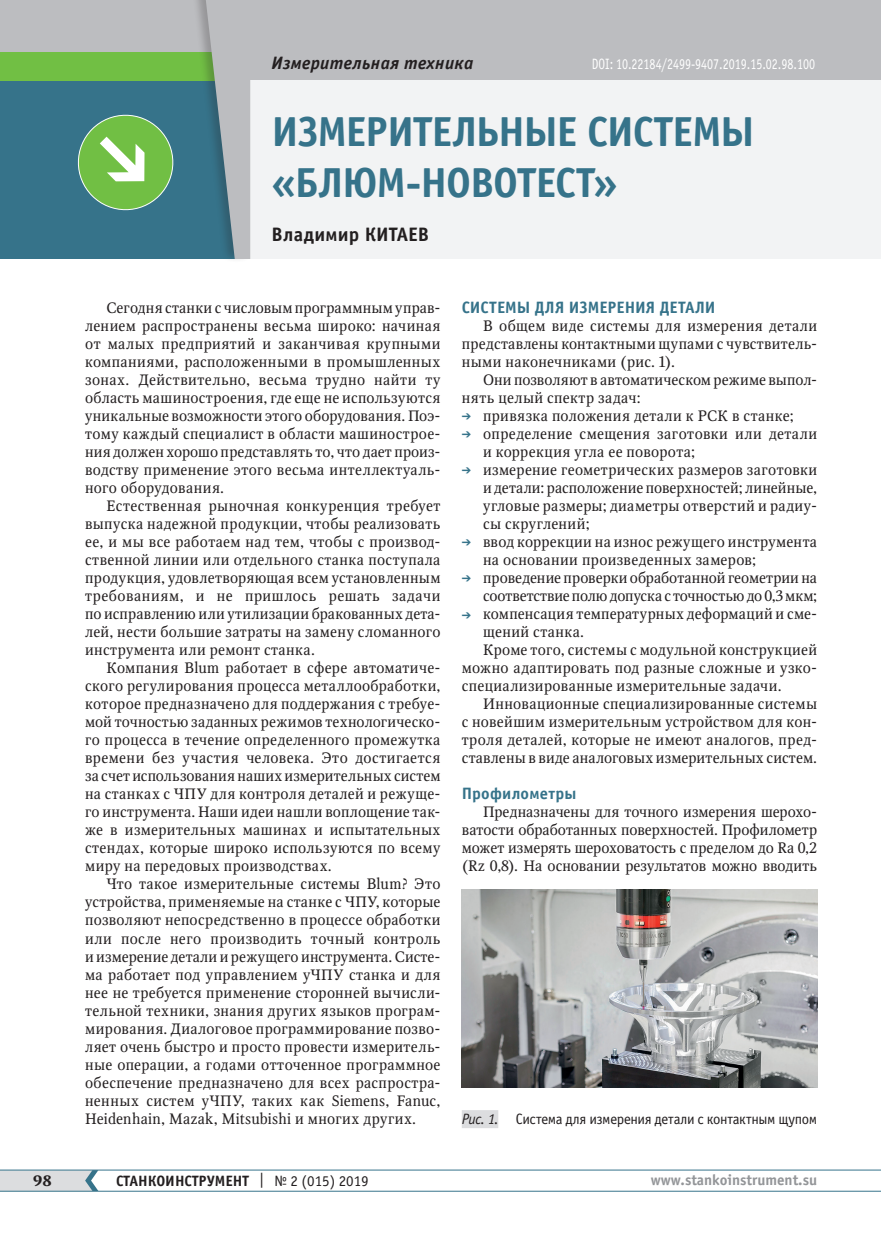
<style>
.page{position:relative;width:881px;height:1234px;background:#fff}
.page>*{position:absolute;margin:0;border:0;box-sizing:border-box;transform-origin:0 0}
.t1{font:700 42px/51px "Officina Sans C";letter-spacing:-.03em;color:#36738a}
.t2{font:700 19.5px "Officina Sans C";letter-spacing:.01em;color:#231f20}
.t3{font:italic 700 18px "Officina Sans C";letter-spacing:.015em;color:#231f20}
.t4{font:700 16.5px "Officina Sans C";letter-spacing:.01em;color:#36738a}
.t5{font:15px/18px "Octava";letter-spacing:.02em;color:#231f20;text-align:justify}
.t6{font:15px/18px "Octava";color:#231f20;text-align:right}
.t7{font:15px "Officina Sans C";letter-spacing:-.025em;color:#231f20}
.t8{font:15px "Officina Sans C";color:#fff;scale:.8 1}
.t9{font:700 15px "Officina Sans C";color:#231f20}
.t10{font:700 15px "Officina Sans C";color:#939598}
.t11{font:700 15px "Octava";color:#231f20}
.s1{color:#36738a}
.s2{font-style:italic}
.s3{font-weight:400}
</style>
<div class="page">
<hr style="left:0;top:1190px;width:880px;height:1px;background:#36738a">
<hr style="left:0;top:1169px;width:880px;height:1px;background:#36738a">
<svg style="left:0;top:1169px;width:98px;height:21px;background:#ccd4d8"></svg>
<div style="left:0;top:0;width:880px;height:81px;background:#bcbdc0"></div>
<div style="left:214px;top:81px;width:666px;height:178px;background:#f2f3f4"></div>
<div style="left:0;top:74px;width:236px;height:185px;background:#36738a"></div>
<svg style="left:77px;top:114px;width:97px;height:97px"></svg>
<div style="left:0;top:52px;width:222px;height:29px;background:#71bf44"></div>
<div style="left:190px;top:0;width:61px;height:263px;background:#231f20;opacity:.25"></div>
<svg style="left:206px;top:0;width:44px;height:259px"></svg>
<img style="left:461px;top:889px;width:355px;height:198px">
<div style="left:461px;top:1109px;width:37px;height:18px;background:#dcdddf"></div>
<p class="t3" style="left:271px;top:53px;width:203px">Измерительная техника</p>
<p class="t8" style="left:591px;top:56px;width:280px">DOI: 10.22184/2499-9407.2019.15.02.98.100</p>
<h1 class="t1" style="left:271px;top:107px;width:484px">ИЗМЕРИТЕЛЬНЫЕ СИСТЕМЫ «БЛЮМ-НОВОТЕСТ»</h1>
<h2 class="t2" style="left:271px;top:223px;width:159px">Владимир КИТАЕВ</h2>
<p class="t5" style="left:85px;top:299px;width:357px;text-indent:21px">Сегодня станки с числовым программным управ&shy;лением распространены весьма широко: начиная от малых предприятий и заканчивая крупными компаниями, расположенными в промышленных зонах. Действительно, весьма трудно найти ту область машиностроения, где еще не используются уникальные возможности этого оборудования. Поэ&shy;тому каждый специалист в области машинострое&shy;ния должен хорошо представлять то, что дает произ&shy;водству применение этого весьма интеллектуаль&shy;ного оборудования.</p>
<p class="t5" style="left:85px;top:497px;width:357px;text-indent:21px">Естественная рыночная конкуренция требует выпуска надежной продукции, чтобы реализовать ее, и мы все работаем над тем, чтобы с производ&shy;ственной линии или отдельного станка поступала продукция, удовлетворяющая всем установленным требованиям, и не пришлось решать задачи по исправлению или утилизации бракованных дета&shy;лей, нести большие затраты на замену сломанного инструмента или ремонт станка.</p>
<p class="t5" style="left:85px;top:659px;width:357px;text-indent:21px">Компания Blum работает в сфере автоматиче&shy;ского регулирования процесса металлообработки, которое предназначено для поддержания с требуе&shy;мой точностью заданных режимов технологическо&shy;го процесса в течение определенного промежутка времени без участия человека. Это достигается за счет использования наших измерительных систем на станках с ЧПУ для контроля деталей и режуще&shy;го инструмента. Наши идеи нашли воплощение так&shy;же в измерительных машинах и испытательных стендах, которые широко используются по всему миру на передовых производствах.</p>
<p class="t5" style="left:85px;top:875px;width:357px;text-indent:21px">Что такое измерительные системы Blum? Это устройства, применяемые на станке с ЧПУ, которые позволяют непосредственно в процессе обработки или после него производить точный контроль и измерение детали и режущего инструмента. Систе&shy;ма работает под управлением уЧПУ станка и для нее не требуется применение сторонней вычисли&shy;тельной техники, знания других языков програм&shy;мирования. Диалоговое программирование позво&shy;ляет очень быстро и просто провести измеритель&shy;ные операции, а годами отточенное программное обеспечение предназначено для всех распростра&shy;ненных систем уЧПУ, таких как Siemens, Fanuc, Heidenhain, Mazak, Mitsubishi и многих других.</p>
<p class="t4" style="left:461px;top:298px;width:255px">СИСТЕМЫ ДЛЯ ИЗМЕРЕНИЯ ДЕТАЛИ</p>
<p class="t5" style="left:461px;top:317px;width:357px;text-indent:21px">В общем виде системы для измерения детали представлены контактными щупами с чувствитель&shy;ными наконечниками (рис. 1).</p>
<p class="t5" style="left:461px;top:371px;width:357px;text-indent:21px">Они позволяют в автоматическом режиме выпол&shy;нять целый спектр задач:</p>
<p class="t5" style="left:461px;top:407px;width:333px"><span class="s1">➔</span> привязка положения детали к РСК в станке;</p>
<p class="t5" style="left:483px;top:425px;width:335px;text-indent:-21px"><span class="s1">➔</span> определение смещения заготовки или детали и коррекция угла ее поворота;</p>
<p class="t5" style="left:483px;top:461px;width:335px;text-indent:-21px"><span class="s1">➔</span> измерение геометрических размеров заготовки и детали: расположение поверхностей; линейные, угловые размеры; диаметры отверстий и радиу&shy;сы скруглений;</p>
<p class="t5" style="left:483px;top:533px;width:335px;text-indent:-21px"><span class="s1">➔</span> ввод коррекции на износ режущего инструмента на основании произведенных замеров;</p>
<p class="t6" style="left:461px;top:569px;width:357px"><span class="s1">➔</span> проведение проверки обработанной геометрии на соответствие полю допуска с точностью до 0,3 мкм;</p>
<p class="t5" style="left:461px;top:605px;width:357px"><span class="s1">➔</span> компенсация температурных деформаций и сме-</p>
<p class="t5" style="left:483px;top:623px;width:102px">щений станка.</p>
<p class="t5" style="left:483px;top:641px;width:335px">Кроме того, системы с модульной конструкцией</p>
<p class="t5" style="left:461px;top:659px;width:357px">можно адаптировать под разные сложные и узко-</p>
<p class="t5" style="left:461px;top:677px;width:321px">специализированные измерительные задачи.</p>
<p class="t5" style="left:483px;top:695px;width:335px">Инновационные специализированные системы</p>
<p class="t5" style="left:461px;top:713px;width:357px">с новейшим измерительным устройством для кон-</p>
<p class="t5" style="left:461px;top:731px;width:357px">троля деталей, которые не имеют аналогов, пред-</p>
<p class="t5" style="left:461px;top:749px;width:357px">ставлены в виде аналоговых измерительных систем.</p>
<p class="t4" style="left:461px;top:784px;width:116px">Профилометры</p>
<p class="t5" style="left:461px;top:803px;width:357px;text-indent:21px">Предназначены для точного измерения шерохо&shy;ватости обработанных поверхностей. Профилометр может измерять шероховатость с пределом до Ra 0,2 (Rz 0,8). На основании результатов можно вводить</p>
<p class="t7" style="left:461px;top:1110px;width:356px"><span class="s2">Рис. 1.</span> Система для измерения детали с контактным щупом</p>
<p class="t11" style="left:33px;top:1170px;width:20px">98</p>
<p class="t9" style="left:116px;top:1171px;width:254px">СТАНКОИНСТРУМЕНТ <span class="s3">| № 2 (015) 2019</span></p>
<p class="t10" style="left:650px;top:1171px;width:168px">www.stankoinstrument.su</p>
</div>
